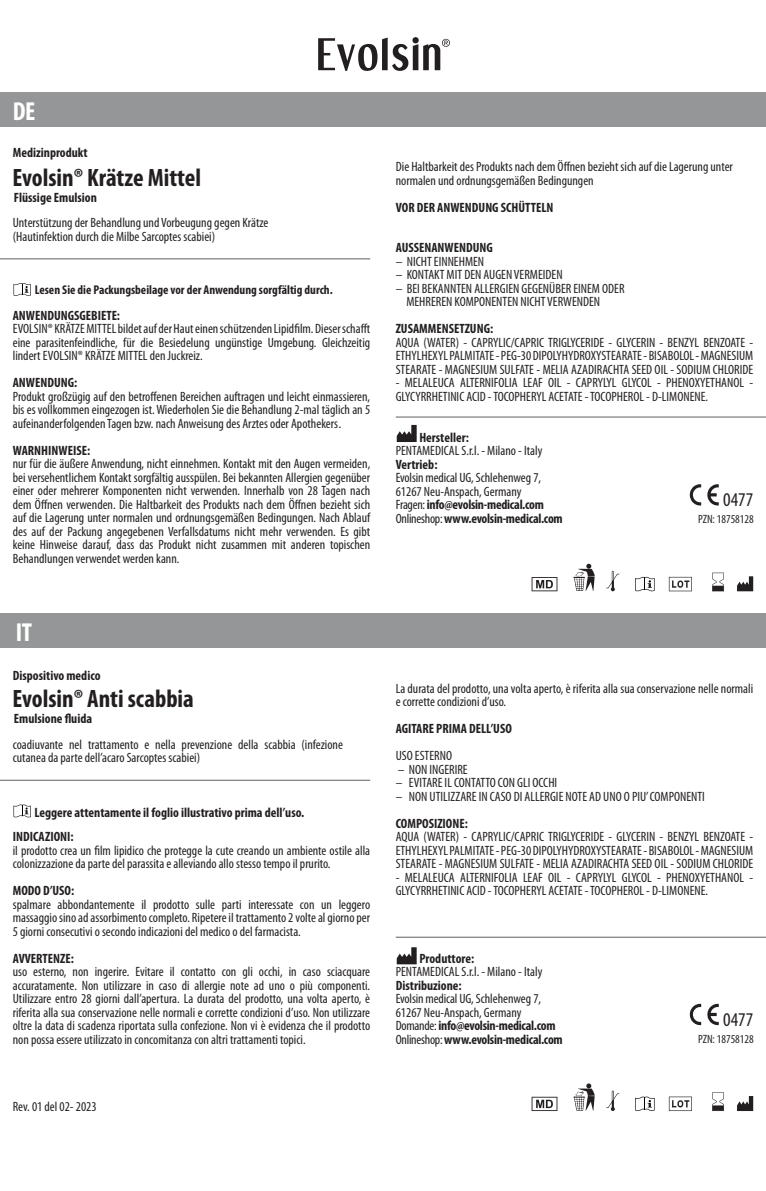
<style>
.page{position:relative;width:766px;height:1191px;background:#fff}
.page>*{position:absolute;margin:0;border:0;box-sizing:border-box;transform-origin:0 0}
.t1{font:700 condensed 26.1px "Myriad Pro";color:#fff}
.t2{font:700 condensed 25.2px "Myriad Pro";color:#231f20}
.t3{font:condensed 19.5px "Myriad Pro";color:#231f20}
.t4{font:condensed 13.5px/13.5px "Myriad Pro";color:#231f20;text-align:justify}
.t5{font:700 condensed 13.5px "Myriad Pro";color:#231f20}
.t6{font:700 condensed 13.5px "Myriad Pro";letter-spacing:-.02em;color:#231f20}
.t7{font:700 condensed 12.75px "Myriad Pro";color:#231f20}
.t8{font:condensed 12px "Myriad Pro";color:#231f20}
.s1{font-family:"Arial";font-stretch:normal}
.s2{font-weight:400}
</style>
<div class="page">
<svg style="left:318px;top:37px;width:132px;height:34px"></svg>
<div style="left:0;top:92px;width:765px;height:34px;background:#949698"></div>
<svg style="left:13px;top:283px;width:18px;height:13px"></svg>
<hr style="left:0;top:258px;width:370px;height:1px;background:#808285">
<hr style="left:395px;top:416px;width:370px;height:2px;background:#808285">
<svg style="left:396px;top:425px;width:20px;height:17px"></svg>
<div style="left:0;top:613px;width:765px;height:34px;background:#949698"></div>
<svg style="left:13px;top:804px;width:18px;height:13px"></svg>
<hr style="left:0;top:779px;width:370px;height:2px;background:#808285">
<hr style="left:395px;top:936px;width:370px;height:2px;background:#808285">
<svg style="left:396px;top:947px;width:20px;height:17px"></svg>
<svg style="left:635px;top:1096px;width:19px;height:15px"></svg>
<svg style="left:737px;top:1096px;width:16px;height:15px"></svg>
<svg style="left:606px;top:1090px;width:13px;height:21px"></svg>
<svg style="left:668px;top:1096px;width:23px;height:15px"></svg>
<svg style="left:712px;top:1092px;width:11px;height:19px"></svg>
<div style="left:712px;top:1105px;width:11px;height:5px;background:#231f20"></div>
<svg style="left:531px;top:1096px;width:26px;height:15px"></svg>
<svg style="left:573px;top:1083px;width:21px;height:28px"></svg>
<svg style="left:635px;top:576px;width:19px;height:15px"></svg>
<svg style="left:737px;top:576px;width:16px;height:15px"></svg>
<svg style="left:606px;top:571px;width:13px;height:20px"></svg>
<svg style="left:668px;top:577px;width:23px;height:14px"></svg>
<svg style="left:712px;top:572px;width:11px;height:14px"></svg>
<div style="left:712px;top:586px;width:11px;height:5px;background:#231f20"></div>
<svg style="left:531px;top:577px;width:26px;height:14px"></svg>
<svg style="left:573px;top:563px;width:21px;height:28px"></svg>
<svg style="left:707px;top:1003px;width:11px;height:22px"></svg>
<svg style="left:689px;top:1003px;width:12px;height:22px"></svg>
<svg style="left:707px;top:484px;width:11px;height:21px"></svg>
<svg style="left:689px;top:484px;width:12px;height:21px"></svg>
<p class="t1" style="left:13px;top:94px;width:24px">DE</p>
<p class="t5" style="left:13px;top:144px;width:76px">Medizinprodukt</p>
<p class="t2" style="left:13px;top:162px;width:190px">Evolsin® Krätze Mittel</p>
<p class="t5" style="left:14px;top:189px;width:85px">Flüssige Emulsion</p>
<p class="t4" style="left:13px;top:216px;width:257px">Unterstützung der Behandlung und Vorbeugung gegen Krätze</p>
<p class="t4" style="left:13px;top:229px;width:204px">(Hautinfektion durch die Milbe Sarcoptes scabiei)</p>
<p class="t7" style="left:35px;top:281px;width:299px">Lesen Sie die Packungsbeilage vor der Anwendung sorgfältig durch.</p>
<p class="t5" style="left:13px;top:307px;width:109px">ANWENDUNGSGEBIETE:</p>
<p class="t4" style="left:13px;top:322px;width:359px">EVOLSIN® KRÄTZE MITTEL bildet auf der Haut einen schützenden Lipidfilm. Dieser schafft eine parasitenfeindliche, für die Besiedelung ungünstige Umgebung. Gleichzeitig lindert EVOLSIN® KRÄTZE MITTEL den Juckreiz.</p>
<p class="t5" style="left:13px;top:374px;width:66px">ANWENDUNG:</p>
<p class="t4" style="left:13px;top:389px;width:359px">Produkt großzügig auf den betroffenen Bereichen auftragen und leicht einmassieren, bis es vollkommen eingezogen ist. Wiederholen Sie die Behandlung 2-mal täglich an 5 aufeinanderfolgenden Tagen bzw. nach Anweisung des Arztes oder Apothekers<span class="s1">.</span></p>
<p class="t5" style="left:13px;top:442px;width:79px">WARNHINWEISE:</p>
<p class="t4" style="left:13px;top:457px;width:359px">nur für die äußere Anwendung, nicht einnehmen. Kontakt mit den Augen vermeiden, bei versehentlichem Kontakt sorgfältig ausspülen. Bei bekannten Allergien gegenüber einer oder mehrerer Komponenten nicht verwenden. Innerhalb von 28 Tagen nach dem Öffnen verwenden. Die Haltbarkeit des Produkts nach dem Öffnen bezieht sich auf die Lagerung unter normalen und ordnungsgemäßen Bedingungen. Nach Ablauf des auf der Packung angegebenen Verfallsdatums nicht mehr verwenden. Es gibt keine Hinweise darauf, dass das Produkt nicht zusammen mit anderen topischen Behandlungen verwendet werden kann.</p>
<p class="t1" style="left:16px;top:616px;width:18px">IT</p>
<p class="t5" style="left:13px;top:667px;width:89px">Dispositivo medico</p>
<p class="t2" style="left:13px;top:683px;width:183px">Evolsin® Anti scabbia</p>
<p class="t5" style="left:14px;top:710px;width:80px">Emulsione fluida</p>
<p class="t4" style="left:13px;top:737px;width:331px">coadiuvante nel trattamento e nella prevenzione della scabbia (infezione cutanea da parte dell’acaro Sarcoptes scabiei)</p>
<p class="t5" style="left:34px;top:804px;width:271px">Leggere attentamente il foglio illustrativo prima dell’uso.</p>
<p class="t5" style="left:13px;top:828px;width:62px">INDICAZIONI:</p>
<p class="t4" style="left:13px;top:843px;width:359px">iI prodotto crea un film lipidico che protegge la cute creando un ambiente ostile alla colonizzazione da parte del parassita e alleviando allo stesso tempo iI prurito.</p>
<p class="t5" style="left:13px;top:882px;width:63px">MODO D’USO:</p>
<p class="t4" style="left:13px;top:897px;width:359px">spalmare abbondantemente il prodotto sulle parti interessate con un leggero massaggio sino ad assorbimento completo. Ripetere iI trattamento 2 volte al giorno per 5 giorni consecutivi o secondo indicazioni del medico o del farmacista.</p>
<p class="t5" style="left:13px;top:950px;width:63px">AVVERTENZE:</p>
<p class="t4" style="left:13px;top:965px;width:359px">uso esterno, non ingerire. Evitare il contatto con gli occhi, in caso sciacquare accuratamente. Non utilizzare in caso di allergie note ad uno o più componenti.<br>Utilizzare entro 28 giorni dall’apertura. La durata del prodotto, una volta aperto, è riferita alla sua conservazione nelle normali e corrette condizioni d’uso. Non utilizzare oltre la data di scadenza riportata sulla confezione. Non vi è evidenza che il prodotto non possa essere utilizzato in concomitanza con altri trattamenti topici.</p>
<p class="t4" style="left:13px;top:1099px;width:85px">Rev. 01 del 02- 2023</p>
<p class="t4" style="left:395px;top:160px;width:338px">Die Haltbarkeit des Produkts nach dem Öffnen bezieht sich auf die Lagerung unter normalen und ordnungsgemäßen Bedingungen</p>
<p class="t5" style="left:395px;top:199px;width:159px">VOR DER ANWENDUNG SCHÜTTELN</p>
<p class="t5" style="left:395px;top:239px;width:98px">AUSSENANWENDUNG</p>
<p class="t4" style="left:395px;top:254px;width:90px">– NICHT EINNEHMEN</p>
<p class="t4" style="left:395px;top:268px;width:168px">– KONTAKT MIT DEN AUGEN VERMEIDEN</p>
<p class="t4" style="left:395px;top:281px;width:230px">– BEI BEKANNTEN ALLERGIEN GEGENÜBER EINEM ODER</p>
<p class="t4" style="left:406px;top:295px;width:195px">MEHREREN KOMPONENTEN NICHT VERWENDEN</p>
<p class="t5" style="left:395px;top:320px;width:99px">ZUSAMMENSETZUNG:</p>
<p class="t4" style="left:395px;top:335px;width:359px">AQUA (WATER) - CAPRYLIC/CAPRIC TRIGLYCERIDE - GLYCERIN - BENZYL BENZOATE - ETHYLHEXYL PALMITATE - PEG-30 DIPOLYHYDROXYSTEARATE - BISABOLOL - MAGNESIUM STEARATE - MAGNESIUM SULFATE - MELIA AZADIRACHTA SEED OIL - SODIUM CHLORIDE</p>
<p class="t4" style="left:395px;top:376px;width:359px">- MELALEUCA ALTERNIFOLIA LEAF OIL - CAPRYLYL GLYCOL - PHENOXYETHANOL -<br>GLYCYRRHETINIC ACID - TOCOPHERYL ACETATE - TOCOPHEROL - D-LIMONENE.</p>
<p class="t5" style="left:419px;top:429px;width:51px">Hersteller:</p>
<p class="t4" style="left:395px;top:444px;width:148px">PENTAMEDICAL S.r.l. - Milano - Italy</p>
<p class="t5" style="left:395px;top:456px;width:43px">Vertrieb:</p>
<p class="t4" style="left:395px;top:471px;width:147px">Evolsin medical UG, Schlehenweg 7,</p>
<p class="t4" style="left:395px;top:484px;width:127px">61267 Neu-Anspach, Germany</p>
<p class="t6" style="left:395px;top:496px;width:150px"><span class="s2">Fragen:</span> info@evolsin-medical.com</p>
<p class="t6" style="left:395px;top:510px;width:168px"><span class="s2">Onlineshop:</span> www.evolsin-medical.com</p>
<p class="t3" style="left:723px;top:488px;width:32px">0477</p>
<p class="t8" style="left:698px;top:512px;width:57px">PZN: 18758128</p>
<p class="t4" style="left:395px;top:681px;width:359px">La durata del prodotto, una volta aperto, è riferita alla sua conservazione nelle normali e corrette condizioni d’uso.</p>
<p class="t5" style="left:395px;top:720px;width:118px">AGITARE PRIMA DELL’USO</p>
<p class="t4" style="left:395px;top:748px;width:58px">USO ESTERNO</p>
<p class="t4" style="left:398px;top:762px;width:71px">– NON INGERIRE</p>
<p class="t4" style="left:395px;top:775px;width:163px">– EVITARE IL CONTATTO CON GLI OCCHI</p>
<p class="t4" style="left:395px;top:789px;width:310px">– NON UTILIZZARE IN CASO DI ALLERGIE NOTE AD UNO O PIU’ COMPONENTI</p>
<p class="t5" style="left:395px;top:814px;width:74px">COMPOSIZIONE:</p>
<p class="t4" style="left:395px;top:829px;width:359px">AQUA (WATER) - CAPRYLIC/CAPRIC TRIGLYCERIDE - GLYCERIN - BENZYL BENZOATE - ETHYLHEXYL PALMITATE - PEG-30 DIPOLYHYDROXYSTEARATE - BISABOLOL - MAGNESIUM STEARATE - MAGNESIUM SULFATE - MELIA AZADIRACHTA SEED OIL - SODIUM CHLORIDE</p>
<p class="t4" style="left:395px;top:870px;width:359px">- MELALEUCA ALTERNIFOLIA LEAF OIL - CAPRYLYL GLYCOL - PHENOXYETHANOL -<br>GLYCYRRHETINIC ACID - TOCOPHERYL ACETATE - TOCOPHEROL - D-LIMONENE.</p>
<p class="t5" style="left:419px;top:949px;width:56px">Produttore:</p>
<p class="t4" style="left:395px;top:964px;width:148px">PENTAMEDICAL S.r.l. - Milano - Italy</p>
<p class="t5" style="left:395px;top:976px;width:67px">Distribuzione:</p>
<p class="t4" style="left:395px;top:991px;width:147px">Evolsin medical UG, Schlehenweg 7,</p>
<p class="t4" style="left:395px;top:1005px;width:127px">61267 Neu-Anspach, Germany</p>
<p class="t6" style="left:395px;top:1017px;width:161px"><span class="s2">Domande:</span> info@evolsin-medical.com</p>
<p class="t6" style="left:395px;top:1030px;width:168px"><span class="s2">Onlineshop:</span> www.evolsin-medical.com</p>
<p class="t3" style="left:723px;top:1007px;width:32px">0477</p>
<p class="t8" style="left:698px;top:1031px;width:57px">PZN: 18758128</p>
</div>
